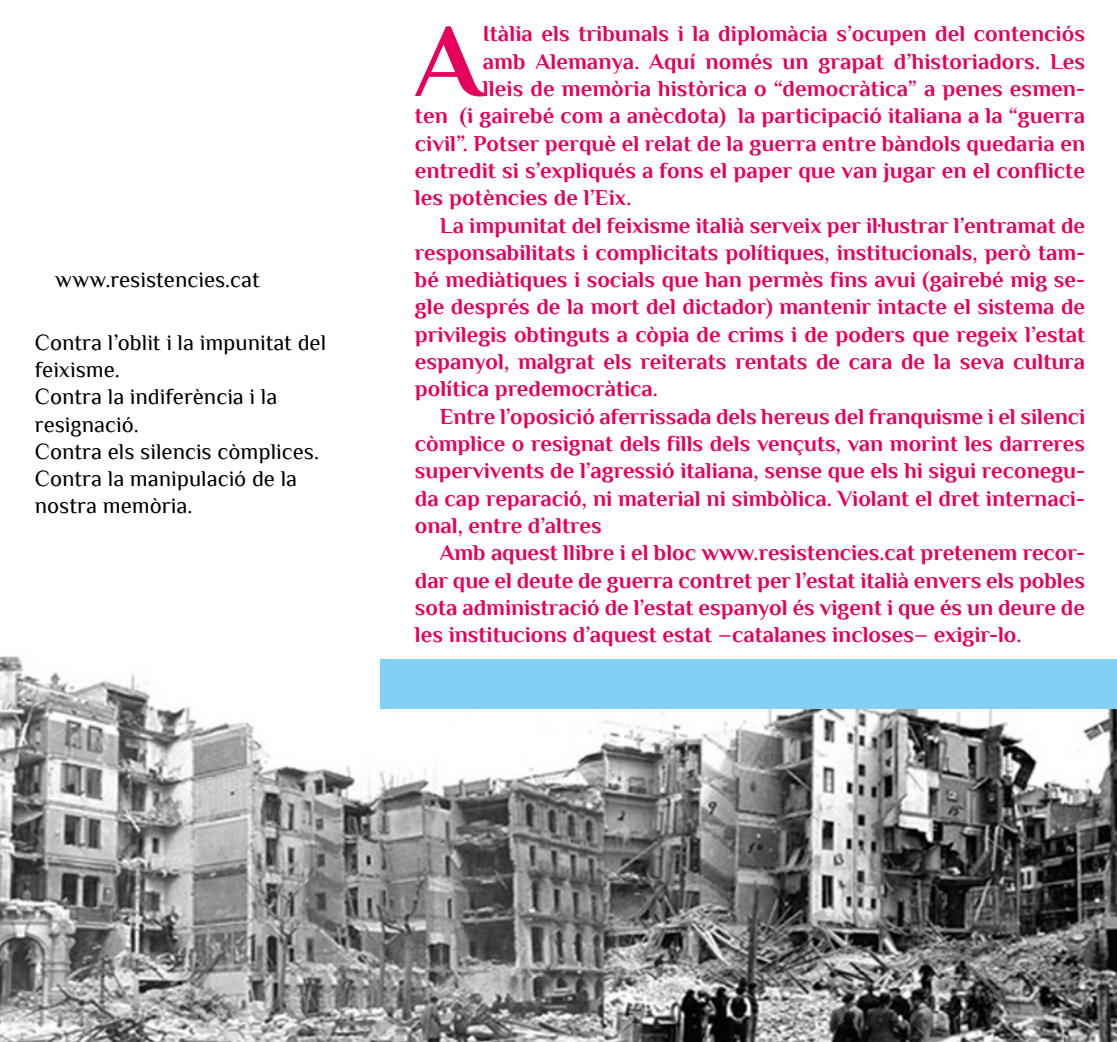
<style>
.page{position:relative;width:1117px;height:1042px;background:#fff}
.page>*{position:absolute;margin:0;border:0;box-sizing:border-box;transform-origin:0 0}
.t1{font:700 105.52px "Philosopher";color:#e6015c}
.t2{font:700 22.75px "Philosopher";color:#e6015c}
.t3{font:22.75px/27.3px "Philosopher";color:#000}
</style>
<div class="page">
<img style="left:0;top:656px;width:1116px;height:386px">
<div style="left:380px;top:660px;width:736px;height:49px;background:#83d0f5"></div>
<p class="t3" style="left:55px;top:266px;width:206px">www.resistencies.cat</p>
<p class="t3" style="left:35px;top:329px;width:293px">Contra l’oblit i la impunitat del feixisme.<br>Contra la indiferència i la resignació.<br>Contra els silencis còmplices.<br>Contra la manipulació de la nostra memòria.</p>
<h1 class="t1" style="left:414px;top:5px;width:70px">A</h1>
<p class="t2" style="left:483px;top:22px;width:603px">Itàlia els tribunals i la diplomàcia s’ocupen del contenciós</p>
<p class="t2" style="left:483px;top:49px;width:603px">amb Alemanya. Aquí només un grapat d’historiadors. Les</p>
<p class="t2" style="left:483px;top:76px;width:603px">lleis de memòria històrica o “democràtica” a penes esmen-</p>
<p class="t2" style="left:415px;top:104px;width:671px">ten (i gairebé com a anècdota) la participació italiana a la “guerra</p>
<p class="t2" style="left:415px;top:131px;width:671px">civil”. Potser perquè el relat de la guerra entre bàndols quedaria en</p>
<p class="t2" style="left:415px;top:158px;width:671px">entredit si s’expliqués a fons el paper que van jugar en el conflicte</p>
<p class="t2" style="left:415px;top:186px;width:218px">les potències de l’Eix.</p>
<p class="t2" style="left:439px;top:213px;width:646px">La impunitat del feixisme italià serveix per il·lustrar l’entramat de</p>
<p class="t2" style="left:415px;top:240px;width:671px">responsabilitats i complicitats polítiques, institucionals, però tam-</p>
<p class="t2" style="left:415px;top:267px;width:671px">bé mediàtiques i socials que han permès fins avui (gairebé mig se-</p>
<p class="t2" style="left:415px;top:295px;width:671px">gle després de la mort del dictador) mantenir intacte el sistema de</p>
<p class="t2" style="left:415px;top:322px;width:671px">privilegis obtinguts a còpia de crims i de poders que regeix l’estat</p>
<p class="t2" style="left:415px;top:349px;width:671px">espanyol, malgrat els reiterats rentats de cara de la seva cultura</p>
<p class="t2" style="left:415px;top:377px;width:244px">política predemocràtica.</p>
<p class="t2" style="left:439px;top:404px;width:646px">Entre l’oposició aferrissada dels hereus del franquisme i el silenci</p>
<p class="t2" style="left:415px;top:431px;width:671px">còmplice o resignat dels fills dels vençuts, van morint les darreres</p>
<p class="t2" style="left:415px;top:459px;width:671px">supervivents de l’agressió italiana, sense que els hi sigui reconegu-</p>
<p class="t2" style="left:415px;top:486px;width:671px">da cap reparació, ni material ni simbòlica. Violant el dret internaci-</p>
<p class="t2" style="left:415px;top:513px;width:188px">onal, entre d’altres</p>
<p class="t2" style="left:439px;top:540px;width:646px">Amb aquest llibre i el bloc www.resistencies.cat pretenem recor-</p>
<p class="t2" style="left:415px;top:568px;width:671px">dar que el deute de guerra contret per l’estat italià envers els pobles</p>
<p class="t2" style="left:415px;top:595px;width:671px">sota administració de l’estat espanyol és vigent i que és un deure de</p>
<p class="t2" style="left:415px;top:622px;width:608px">les institucions d’aquest estat –catalanes incloses– exigir-lo.</p>
</div>
